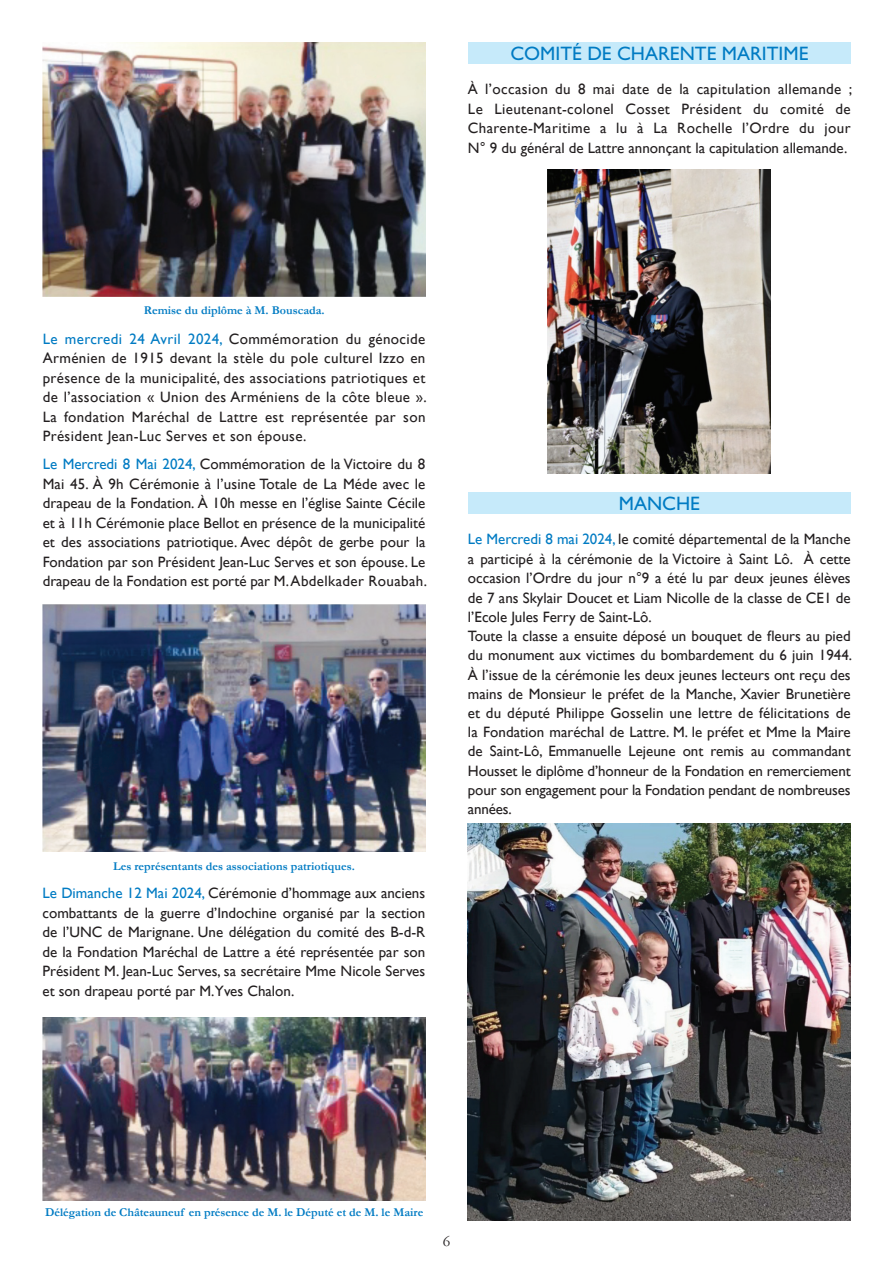
<style>
.page{position:relative;width:893px;height:1263px;background:#fff}
.page>*{position:absolute;margin:0;border:0;box-sizing:border-box;transform-origin:0 0}
.t1{font:19.5px "Gill Sans Std";color:#007bc3}
.t2{font:15px/19.5px "Gill Sans";color:#231f20;text-align:justify}
.t3{font:15px "Garamond 3 LT Std";color:#231f20}
.t4{font:700 12px "Garamond";color:#007bc3}
.s1{color:#007bc3}
</style>
<div class="page">
<img style="left:43px;top:1017px;width:382px;height:183px">
<img style="left:43px;top:43px;width:382px;height:254px">
<img style="left:43px;top:604px;width:383px;height:248px">
<div style="left:468px;top:43px;width:383px;height:21px;background:#c6eafa"></div>
<img style="left:548px;top:169px;width:223px;height:304px">
<div style="left:468px;top:493px;width:383px;height:21px;background:#c6eafa"></div>
<img style="left:468px;top:824px;width:383px;height:396px">
<h1 class="t1" style="left:510px;top:42px;width:299px">COMITÉ DE CHARENTE MARITIME</h1>
<p class="t2" style="left:468px;top:79px;width:386px">À l’occasion du 8 mai date de la capitulation allemande ; Le Lieutenant-colonel Cosset Président du comité de Charente-Maritime a lu à La Rochelle l’Ordre du jour N° 9 du général de Lattre annonçant la capitulation allemande.</p>
<p class="t4" style="left:144px;top:303px;width:182px">Remise du diplôme à M. Bouscada.</p>
<p class="t2" style="left:43px;top:329px;width:386px"><span class="s1">Le mercredi 24 Avril 2024,</span> Commémoration du génocide Arménien de 1915 devant la stèle du pole culturel Izzo en présence de la municipalité, des associations patriotiques et de l’association « Union des Arméniens de la côte bleue ».<br>La fondation Maréchal de Lattre est représentée par son Président Jean-Luc Serves et son épouse.</p>
<p class="t2" style="left:43px;top:454px;width:386px"><span class="s1">Le Mercredi 8 Mai 2024,</span> Commémoration de la Victoire du 8<br>Mai 45. À 9h Cérémonie à l’usine Totale de La Méde avec le drapeau de la Fondation. À 10h messe en l’église Sainte Cécile et à 11h Cérémonie place Bellot en présence de la municipalité et des associations patriotique. Avec dépôt de gerbe pour la Fondation par son Président Jean-Luc Serves et son épouse. Le drapeau de la Fondation est porté par M. Abdelkader Rouabah.</p>
<p class="t4" style="left:113px;top:859px;width:243px">Les représentants des associations patriotiques.</p>
<p class="t2" style="left:43px;top:883px;width:384px"><span class="s1">Le Dimanche 12 Mai 2024,</span> Cérémonie d’hommage aux anciens combattants de la guerre d’Indochine organisé par la section de l’UNC de Marignane. Une délégation du comité des B-d-R de la Fondation Maréchal de Lattre a été représentée par son Président M. Jean-Luc Serves, sa secrétaire Mme Nicole Serves et son drapeau porté par M.Yves Chalon.</p>
<h1 class="t1" style="left:619px;top:492px;width:83px">MANCHE</h1>
<p class="t2" style="left:468px;top:529px;width:386px;text-align:left"><span class="s1">Le Mercredi 8 mai 2024,</span> le comité départemental de la Manche a participé à la cérémonie de la Victoire à Saint Lô. À cette occasion l’Ordre du jour n°9 a été lu par deux jeunes élèves de 7 ans Skylair Doucet et Liam Nicolle de la classe de CE1 de l’Ecole Jules Ferry de Saint-Lô.<br>Toute la classe a ensuite déposé un bouquet de fleurs au pied du monument aux victimes du bombardement du 6 juin 1944.<br>À l’issue de la cérémonie les deux jeunes lecteurs ont reçu des mains de Monsieur le préfet de la Manche, Xavier Brunetière et du député Philippe Gosselin une lettre de félicitations de la Fondation maréchal de Lattre. M. le préfet et Mme la Maire de Saint-Lô, Emmanuelle Lejeune ont remis au commandant Housset le diplôme d’honneur de la Fondation en remerciement pour son engagement pour la Fondation pendant de nombreuses années.</p>
<p class="t4" style="left:45px;top:1205px;width:380px">Délégation de Châteauneuf en présence de M. le Député et de M. le Maire</p>
<p class="t3" style="left:443px;top:1233px;width:9px">6</p>
</div>
